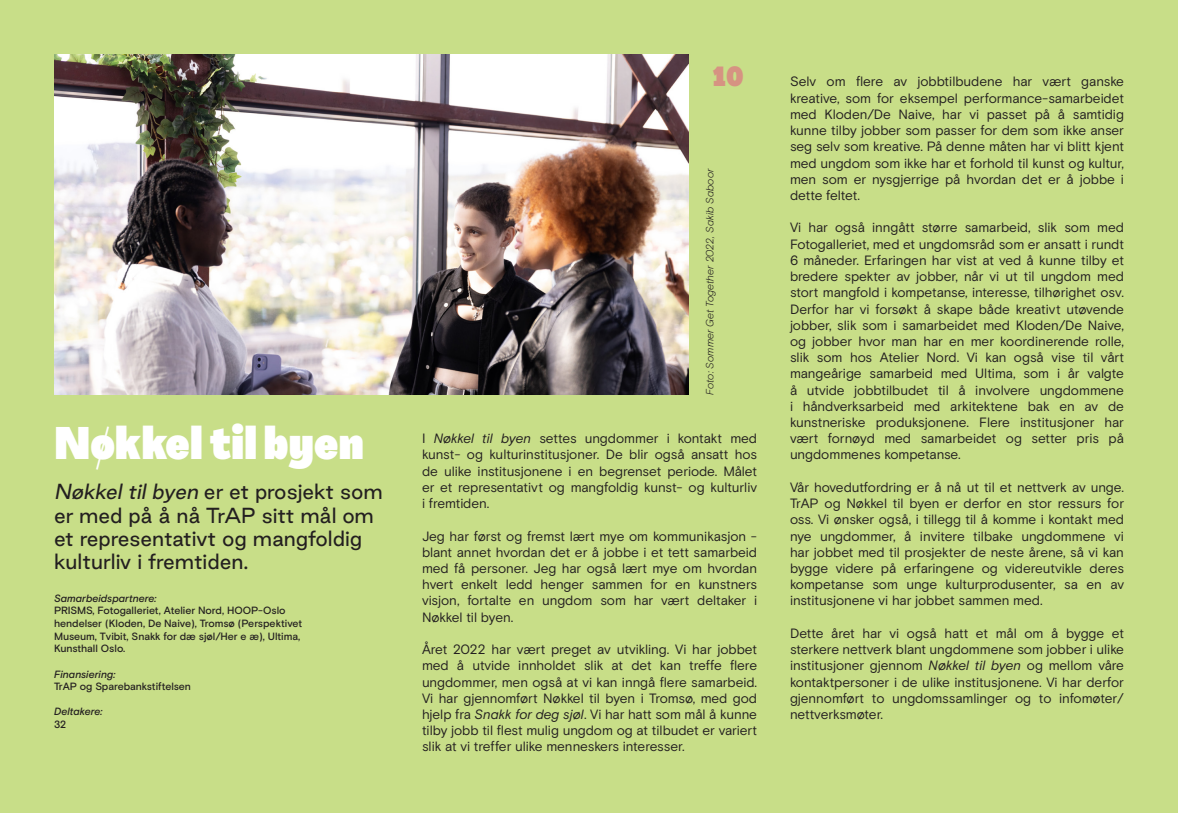
<style>
.page{position:relative;width:1178px;height:813px;background:#fff}
.page>*{position:absolute;margin:0;border:0;box-sizing:border-box;transform-origin:0 0}
.t1{font:900 44.4px "Agrandir Tight";letter-spacing:.02em;color:#fff}
.t2{font:900 27px "Agrandir Tight";color:#d69382}
.t3{font:19.5px/23.4px "Good Sans";color:#231f20}
.t4{font:13.5px/16.2px "Basis Grotesque Pro";letter-spacing:-.005em;color:#231f20;text-align:justify}
.t5{font:500 10.5px/12.6px "Basis Grotesque Pro";letter-spacing:-.005em;color:#231f20}
.t6{font:italic 500 10.5px "Basis Grotesque Pro";letter-spacing:-.005em;color:#231f20}
.t7{font:italic 300 10.5px "Basis Grotesque Pro";letter-spacing:-.005em;color:#231f20}
.s1{font-style:italic}
</style>
<div class="page">
<div style="left:0;top:0;width:1178px;height:812px;background:#c8de88"></div>
<img style="left:54px;top:54px;width:635px;height:340px">
<h2 class="t2" style="left:713px;top:60px;width:32px">10</h2>
<p class="t4" style="left:790px;top:73px;width:335px">Selv om flere av jobbtilbudene har vært ganske kreative, som for eksempel performance-samarbeidet med Kloden/De Naive, har vi passet på å samtidig kunne tilby jobber som passer for dem som ikke anser seg selv som kreative. På denne måten har vi blitt kjent med ungdom som ikke har et forhold til kunst og kultur, men som er nysgjerrige på hvordan det er å jobbe i dette feltet.</p>
<p class="t4" style="left:790px;top:219px;width:335px">Vi har også inngått større samarbeid, slik som med Fotogalleriet, med et ungdomsråd som er ansatt i rundt 6 måneder. Erfaringen har vist at ved å kunne tilby et bredere spekter av jobber, når vi ut til ungdom med stort mangfold i kompetanse, interesse, tilhørighet osv.<br>Derfor har vi forsøkt å skape både kreativt utøvende jobber, slik som i samarbeidet med Kloden/De Naive, og jobber hvor man har en mer koordinerende rolle, slik som hos Atelier Nord. Vi kan også vise til vårt mangeårige samarbeid med Ultima, som i år valgte å utvide jobbtilbudet til å involvere ungdommene i håndverksarbeid med arkitektene bak en av de kunstneriske produksjonene. Flere institusjoner har vært fornøyd med samarbeidet og setter pris på ungdommenes kompetanse.</p>
<p class="t4" style="left:790px;top:478px;width:335px">Vår hovedutfordring er å nå ut til et nettverk av unge.<br>TrAP og Nøkkel til byen er derfor en stor ressurs for oss. Vi ønsker også, i tillegg til å komme i kontakt med nye ungdommer, å invitere tilbake ungdommene vi har jobbet med til prosjekter de neste årene, så vi kan bygge videre på erfaringene og videreutvikle deres kompetanse som unge kulturprodusenter, sa en av institusjonene vi har jobbet sammen med.</p>
<p class="t4" style="left:790px;top:624px;width:335px">Dette året har vi også hatt et mål om å bygge et sterkere nettverk blant ungdommene som jobber i ulike institusjoner gjennom <span class="s1">Nøkkel til byen</span> og mellom våre kontaktpersoner i de ulike institusjonene. Vi har derfor gjennomført to ungdomssamlinger og to infomøter/ nettverksmøter.</p>
<p class="t7" style="left:704px;top:394px;width:227px;rotate:-90deg">Foto: Sommer Get Together 2022, Sakib Saboor</p>
<h1 class="t1" style="left:55px;top:415px;width:310px">Nøkkel til byen</h1>
<p class="t4" style="left:422px;top:430px;width:337px">I <span class="s1">Nøkkel til byen</span> settes ungdommer i kontakt med kunst- og kulturinstitusjoner. De blir også ansatt hos de ulike institusjonene i en begrenset periode. Målet er et representativt og mangfoldig kunst- og kulturliv i fremtiden.</p>
<p class="t4" style="left:422px;top:527px;width:337px">Jeg har først og fremst lært mye om kommunikasjon - blant annet hvordan det er å jobbe i et tett samarbeid med få personer. Jeg har også lært mye om hvordan hvert enkelt ledd henger sammen for en kunstners visjon, fortalte en ungdom som har vært deltaker i Nøkkel til byen.</p>
<p class="t4" style="left:422px;top:640px;width:337px">Året 2022 har vært preget av utvikling. Vi har jobbet med å utvide innholdet slik at det kan treffe flere ungdommer, men også at vi kan inngå flere samarbeid.<br>Vi har gjennomført Nøkkel til byen i Tromsø, med god hjelp fra <span class="s1">Snakk for deg sjøl</span>. Vi har hatt som mål å kunne tilby jobb til flest mulig ungdom og at tilbudet er variert slik at vi treffer ulike menneskers interesser.</p>
<h3 class="t3" style="left:54px;top:479px;width:330px"><span class="s1">Nøkkeltilbyen</span> er et prosjekt som er med på å nå TrAP sitt mål om et representativt og mangfoldig kulturliv i fremtiden.</h3>
<p class="t6" style="left:54px;top:591px;width:104px">Samarbeidspartnere:</p>
<p class="t5" style="left:54px;top:604px;width:250px">PRISMS, Fotogalleriet, Atelier Nord, HOOP-Oslo hendelser (Kloden, De Naive), Tromsø (Perspektivet Museum, Tvibit, Snakk for dæ sjøl/Her e æ), Ultima, Kunsthall Oslo.</p>
<p class="t6" style="left:54px;top:667px;width:63px">Finansiering:</p>
<p class="t5" style="left:54px;top:679px;width:139px">TrAP og Sparebankstiftelsen</p>
<p class="t6" style="left:54px;top:705px;width:50px">Deltakere:</p>
<p class="t5" style="left:54px;top:717px;width:14px">32</p>
</div>
